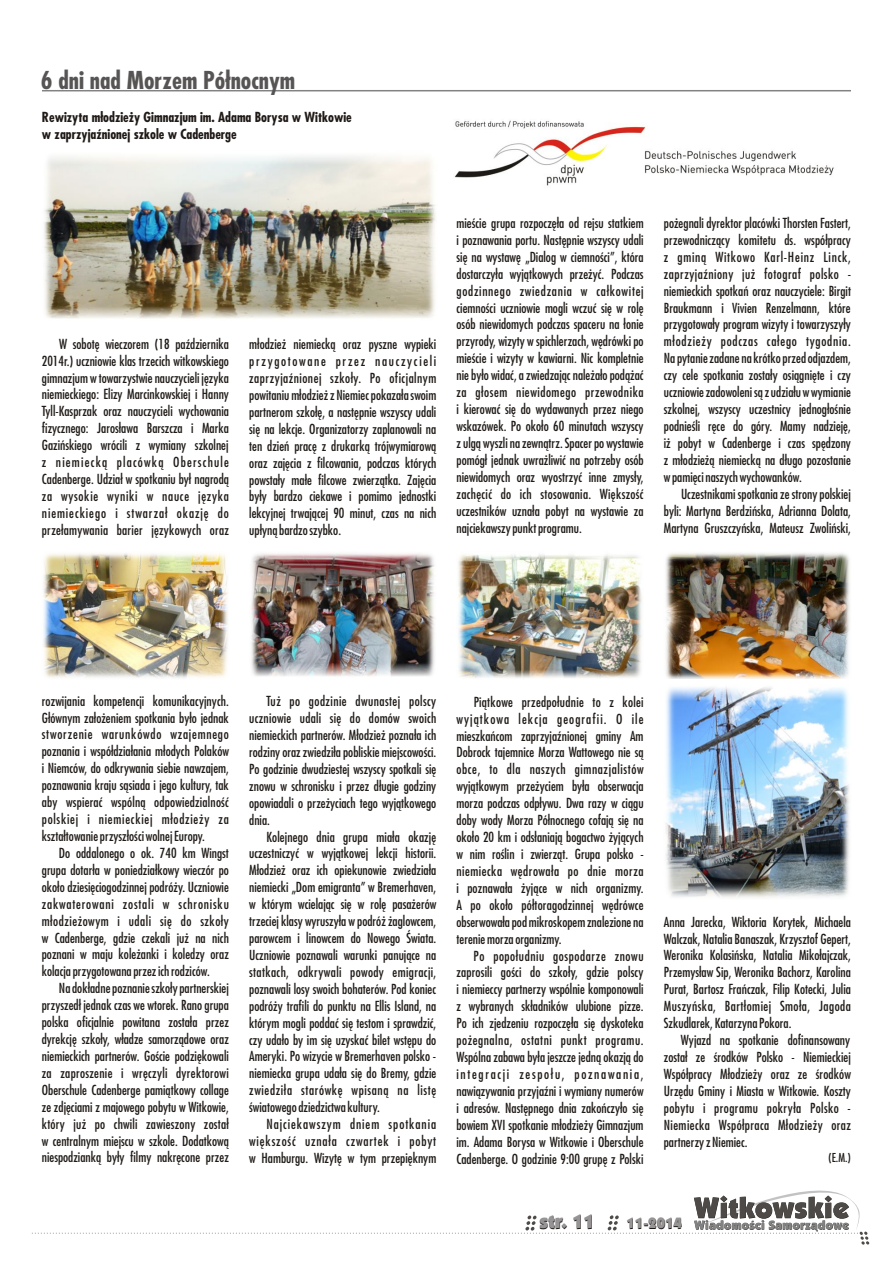
<style>
.page{position:relative;width:893px;height:1263px;background:#fff}
.page>*{position:absolute;margin:0;border:0;box-sizing:border-box;transform-origin:0 0}
.t1{font:700 24px "Fujiyama";color:#575454}
.t2{font:900 19.5px "Kabel IT Cby BT";color:#1f1a17}
.t3{font:900 15px "Kabel IT Cby BT";color:#1f1a17}
.t4{font:13.5px/17px "Fujiyama";color:#1f1a17;text-align:justify}
.t5{font:700 13.5px/17.2px "Fujiyama";color:#1f1a17}
.t6{font:12px "Fujiyama";color:#1f1a17}
</style>
<div class="page">
<svg style="left:32px;top:1190px;width:837px;height:54px"></svg>
<hr style="left:42px;top:90px;width:809px;height:1px;background:#828282">
<img style="left:666px;top:553px;width:184px;height:345px">
<img style="left:251px;top:553px;width:184px;height:124px">
<img style="left:44px;top:156px;width:392px;height:163px">
<img style="left:43px;top:553px;width:185px;height:125px">
<img style="left:458px;top:554px;width:184px;height:124px">
<img style="left:454px;top:120px;width:380px;height:66px">
<h1 class="t1" style="left:41px;top:71px;width:256px">6 dni nad Morzem Północnym</h1>
<p class="t5" style="left:42px;top:110px;width:311px">Rewizyta młodzieży Gimnazjum im. Adama Borysa w Witkowie w zaprzyjaźnionej szkole w Cadenberge</p>
<p class="t4" style="left:42px;top:336px;width:189px;text-indent:17px">W sobotę wieczorem (18 października 2014r.) uczniowie klas trzecich witkowskiego gimnazjum w towarzystwie nauczycieli języka niemieckiego: Elizy Marcinkowskiej i Hanny Tyll-Kasprzak oraz nauczycieli wychowania fizycznego: Jarosława Barszcza i Marka Gazińskiego wrócili z wymiany szkolnej z niemiecką placówką Oberschule Cadenberge. Udział w spotkaniu był nagrodą za wysokie wyniki w nauce języka niemieckiego i stwarzał okazję do przełamywania barier językowych oraz</p>
<p class="t4" style="left:249px;top:337px;width:189px">młodzież niemiecką oraz pyszne wypieki przygotowane przez nauczycieli zaprzyjaźnionej szkoły. Po oficjalnym powitaniu młodzież z Niemiec pokazała swoim partnerom szkołę, a następnie wszyscy udali się na lekcje. Organizatorzy zaplanowali na ten dzień pracę z drukarką trójwymiarową oraz zajęcia z filcowania, podczas których powstały małe filcowe zwierzątka. Zajęcia były bardzo ciekawe i pomimo jednostki lekcyjnej trwającej 90 minut, czas na nich upłyną bardzo szybko.</p>
<p class="t4" style="left:457px;top:216px;width:189px">mieście grupa rozpoczęła od rejsu statkiem i poznawania portu. Następnie wszyscy udali się na wystawę „Dialog w ciemności”, która dostarczyła wyjątkowych przeżyć. Podczas godzinnego zwiedzania w całkowitej ciemności uczniowie mogli wczuć się w rolę osób niewidomych podczas spaceru na łonie przyrody, wizyty w spichlerzach, wędrówki po mieście i wizyty w kawiarni. Nic kompletnie nie było widać, a zwiedzając należało podążać za głosem niewidomego przewodnika i kierować się do wydawanych przez niego wskazówek. Po około 60 minutach wszyscy zulgą wyszli na zewnątrz. Spacer po wystawie pomógł jednak uwrażliwić na potrzeby osób niewidomych oraz wyostrzyć inne zmysły, zachęcić do ich stosowania. Większość uczestników uznała pobyt na wystawie za najciekawszy punkt programu.</p>
<p class="t4" style="left:664px;top:216px;width:189px">pożegnali dyrektor placówki Thorsten Fastert, przewodniczący komitetu ds. współpracy z gminą Witkowo Karl-Heinz Linck, zaprzyjaźniony już fotograf polsko - niemieckich spotkań oraz nauczyciele: Birgit Braukmann i Vivien Renzelmann, które przygotowały program wizyty i towarzyszyły młodzieży podczas całego tygodnia.<br>Napytanie zadane na krótko przed odjazdem, czy cele spotkania zostały osiągnięte i czy uczniowie zadowoleni są z udziału w wymianie szkolnej, wszyscy uczestnicy jednogłośnie podnieśli ręce do góry. Mamy nadzieję, iż pobyt w Cadenberge i czas spędzony z młodzieżą niemiecką na długo pozostanie w pamięci naszych wychowanków.</p>
<p class="t4" style="left:664px;top:486px;width:189px;text-indent:17px">Uczestnikami spotkania ze strony polskiej byli: Martyna Berdzińska, Adrianna Dolata, Martyna Gruszczyńska, Mateusz Zwoliński,</p>
<p class="t4" style="left:42px;top:693px;width:189px">rozwijania kompetencji komunikacyjnych.<br>Głównym założeniem spotkania było jednak stworzenie warunkówdo wzajemnego poznania i współdziałania młodych Polaków i Niemców, do odkrywania siebie nawzajem, poznawania kraju sąsiada i jego kultury, tak aby wspierać wspólną odpowiedzialność polskiej i niemieckiej młodzieży za kształtowanie przyszłości wolnej Europy.</p>
<p class="t4" style="left:42px;top:845px;width:189px;text-indent:17px">Do oddalonego o ok. 740 km Wingst grupa dotarła w poniedziałkowy wieczór po około dziesięciogodzinnej podróży. Uczniowie zakwaterowani zostali w schronisku młodzieżowym i udali się do szkoły w Cadenberge, gdzie czekali już na nich poznani w maju koleżanki i koledzy oraz kolacja przygotowana przez ich rodziców.</p>
<p class="t4" style="left:42px;top:981px;width:189px;text-indent:17px">Na dokładne poznanie szkoły partnerskiej przyszedł jednak czas we wtorek. Rano grupa polska oficjalnie powitana została przez dyrekcję szkoły, władze samorządowe oraz niemieckich partnerów. Goście podziękowali za zaproszenie i wręczyli dyrektorowi Oberschule Cadenberge pamiątkowy collage ze zdjęciami z majowego pobytu w Witkowie, który już po chwili zawieszony został w centralnym miejscu w szkole. Dodatkową niespodzianką były filmy nakręcone przez</p>
<p class="t4" style="left:249px;top:694px;width:189px;text-indent:17px">Tuż po godzinie dwunastej polscy uczniowie udali się do domów swoich niemieckich partnerów. Młodzież poznała ich rodziny oraz zwiedziła pobliskie miejscowości.<br>Po godzinie dwudziestej wszyscy spotkali się znowu w schronisku i przez długie godziny opowiadali o przeżyciach tego wyjątkowego dnia.</p>
<p class="t4" style="left:249px;top:829px;width:189px;text-indent:17px">Kolejnego dnia grupa miała okazję uczestniczyć w wyjątkowej lekcji historii.<br>Młodzież oraz ich opiekunowie zwiedziała niemiecki „Dom emigranta” w Bremerhaven, w którym wcielając się w rolę pasażerów trzeciej klasy wyruszyła w podróż żaglowcem, parowcem i linowcem do Nowego Świata.<br>Uczniowie poznawali warunki panujące na statkach, odkrywali powody emigracji, poznawali losy swoich bohaterów. Pod koniec podróży trafili do punktu na Ellis Island, na którym mogli poddać się testom i sprawdzić, czy udało by im się uzyskać bilet wstępu do Ameryki. Po wizycie w Bremerhaven polsko - niemiecka grupa udała się do Bremy, gdzie zwiedziła starówkę wpisaną na listę światowego dziedzictwa kultury.</p>
<p class="t4" style="left:249px;top:1117px;width:189px;text-indent:17px">Najciekawszym dniem spotkania większość uznała czwartek i pobyt w Hamburgu. Wizytę w tym przepięknym</p>
<p class="t4" style="left:456px;top:694px;width:189px;text-indent:17px">Piątkowe przedpołudnie to z kolei wyjątkowa lekcja geografii. O ile mieszkańcom zaprzyjaźnionej gminy Am Dobrock tajemnice Morza Wattowego nie są obce, to dla naszych gimnazjalistów wyjątkowym przeżyciem była obserwacja morza podczas odpływu. Dwa razy w ciągu doby wody Morza Północnego cofają się na około 20 km i odsłaniają bogactwo żyjących w nim roślin i zwierząt. Grupa polsko - niemiecka wędrowała po dnie morza i poznawała żyjące w nich organizmy.<br>A po około półtoragodzinnej wędrówce obserwowała pod mikroskopem znalezione na terenie morza organizmy.</p>
<p class="t4" style="left:456px;top:948px;width:189px;text-indent:17px">Po popołudniu gospodarze znowu zaprosili gości do szkoły, gdzie polscy i niemieccy partnerzy wspólnie komponowali z wybranych składników ulubione pizze.<br>Po ich zjedzeniu rozpoczęła się dyskoteka pożegnalna, ostatni punkt programu.<br>Wspólna zabawa była jeszcze jedną okazją do integracji zespołu, poznawania, nawiązywania przyjaźni i wymiany numerów i adresów. Następnego dnia zakończyło się bowiem XVI spotkanie młodzieży Gimnazjum im. Adama Borysa w Witkowie i Oberschule Cadenberge. O godzinie 9:00 grupę z Polski</p>
<p class="t4" style="left:664px;top:914px;width:189px">Anna Jarecka, Wiktoria Korytek, Michaela Walczak, Natalia Banaszak, Krzysztof Gepert, Weronika Kolasińska, Natalia Mikołajczak, Przemysław Sip, Weronika Bachorz, Karolina Purat, Bartosz Frańczak, Filip Kotecki, Julia Muszyńska, Bartłomiej Smoła, Jagoda Szkudlarek, Katarzyna Pokora.</p>
<p class="t4" style="left:664px;top:1033px;width:189px;text-indent:17px">Wyjazd na spotkanie dofinansowany został ze środków Polsko - Niemieckiej Współpracy Młodzieży oraz ze środków Urzędu Gminy i Miasta w Witkowie. Koszty pobytu i programu pokryła Polsko - Niemiecka Współpraca Młodzieży oraz partnerzy z Niemiec.</p>
<p class="t6" style="left:828px;top:1152px;width:24px">(E.M.)</p>
<h2 class="t2" style="left:540px;top:1214px;width:57px">str. 11</h2>
<p class="t3" style="left:627px;top:1218px;width:57px">11-2014</p>
</div>
